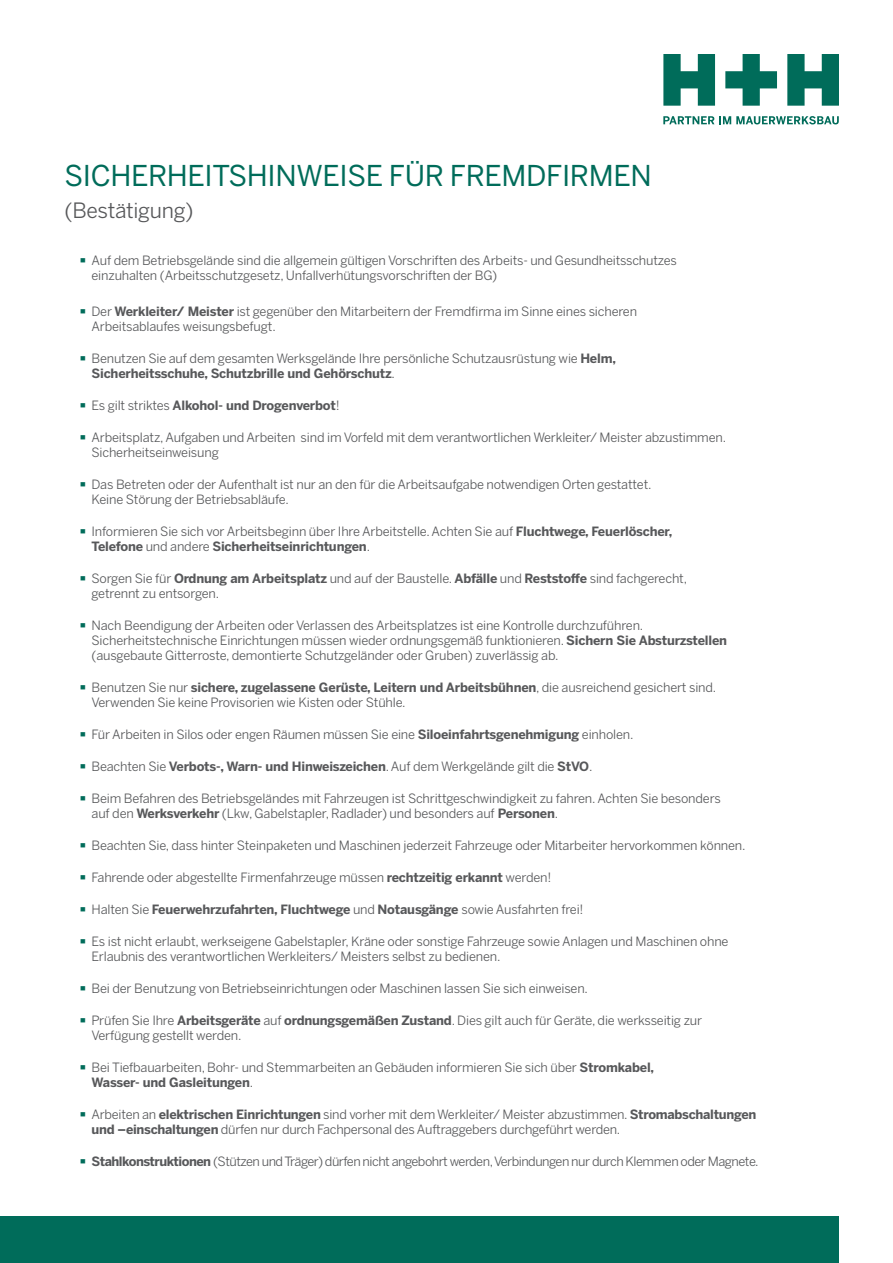
<style>
.page{position:relative;width:893px;height:1263px;background:#fff}
.page>*{position:absolute;margin:0;border:0;box-sizing:border-box;transform-origin:0 0}
.t1{font:28.5px "Benton Sans";letter-spacing:-.015em;color:#006c5a}
.t2{font:21px "Benton Sans";letter-spacing:-.015em;color:#57585a}
.t3{font:12.75px/15px "Benton Sans";letter-spacing:-.015em;color:#57585a}
.t4{font:700 12.75px "Benton Sans";letter-spacing:-.015em;color:#57585a}
.t5{font:12.75px "Benton Sans";letter-spacing:-.04em;color:#57585a}
.s1{font-family:"Arial";font-weight:900;font-size:21px;color:#006c5a}
.s2{font-weight:700}
.s3{font-weight:400}
</style>
<div class="page">
<svg style="left:663px;top:54px;width:52px;height:52px"></svg>
<svg style="left:787px;top:54px;width:52px;height:52px"></svg>
<svg style="left:725px;top:54px;width:52px;height:52px"></svg>
<svg style="left:663px;top:116px;width:176px;height:8px"></svg>
<div style="left:0;top:1216px;width:839px;height:47px;background:#006c5a"></div>
<h1 class="t1" style="left:65px;top:159px;width:589px">SICHERHEITSHINWEISE FÜR FREMDFIRMEN</h1>
<h2 class="t2" style="left:65px;top:197px;width:131px">(Bestätigung)</h2>
<p class="t3" style="left:92px;top:253px;width:587px;text-indent:-12px"><span class="s1">∙</span> Auf dem Betriebsgelände sind die allgemein gültigen Vorschriften des Arbeits- und Gesundheitsschutzes einzuhalten (Arbeitsschutzgesetz, Unfallverhütungsvorschriften der BG)</p>
<p class="t3" style="left:92px;top:304px;width:547px;text-indent:-12px"><span class="s1">∙</span> Der <span class="s2">Werkleiter/ Meister</span> ist gegenüber den Mitarbeitern der Fremdfirma im Sinne eines sicheren<br>Arbeitsablaufes weisungsbefugt.</p>
<p class="t3" style="left:92px;top:351px;width:526px;text-indent:-12px"><span class="s1">∙</span> Benutzen Sie auf dem gesamten Werksgelände Ihre persönliche Schutzausrüstung wie <span class="s2">Helm,<br>Sicherheitsschuhe, Schutzbrille und Gehörschutz</span>.</p>
<p class="t4" style="left:80px;top:397px;width:262px"><span class="s1">∙</span> <span class="s3">Es gilt striktes</span> Alkohol- und Drogenverbot<span class="s3">!</span></p>
<p class="t3" style="left:92px;top:430px;width:636px;text-indent:-12px"><span class="s1">∙</span> Arbeitsplatz, Aufgaben und Arbeiten sind im Vorfeld mit dem verantwortlichen Werkleiter/ Meister abzustimmen.<br>Sicherheitseinweisung</p>
<p class="t3" style="left:92px;top:477px;width:562px;text-indent:-12px"><span class="s1">∙</span> Das Betreten oder der Aufenthalt ist nur an den für die Arbeitsaufgabe notwendigen Orten gestattet.<br>Keine Störung der Betriebsabläufe.</p>
<p class="t3" style="left:92px;top:524px;width:582px;text-indent:-12px"><span class="s1">∙</span> Informieren Sie sich vor Arbeitsbeginn über Ihre Arbeitstelle. Achten Sie auf <span class="s2">Fluchtwege, Feuerlöscher,<br>Telefone</span> und andere <span class="s2">Sicherheitseinrichtungen</span>.</p>
<p class="t3" style="left:92px;top:571px;width:597px;text-indent:-12px"><span class="s1">∙</span> Sorgen Sie für <span class="s2">Ordnung am Arbeitsplatz</span> und auf der Baustelle. <span class="s2">Abfälle</span> und <span class="s2">Reststoffe</span> sind fachgerecht, getrennt zu entsorgen.</p>
<p class="t3" style="left:92px;top:618px;width:637px;text-indent:-12px"><span class="s1">∙</span> Nach Beendigung der Arbeiten oder Verlassen des Arbeitsplatzes ist eine Kontrolle durchzuführen.<br>Sicherheitstechnische Einrichtungen müssen wieder ordnungsgemäß funktionieren. <span class="s2">Sichern Sie Absturzstellen </span>(ausgebaute Gitterroste, demontierte Schutzgeländer oder Gruben) zuverlässig ab.</p>
<p class="t3" style="left:92px;top:680px;width:626px;text-indent:-12px"><span class="s1">∙</span> Benutzen Sie nur <span class="s2">sichere, zugelassene Gerüste, Leitern und Arbeitsbühnen</span>, die ausreichend gesichert sind.<br>Verwenden Sie keine Provisorien wie Kisten oder Stühle.</p>
<p class="t3" style="left:80px;top:727px;width:556px"><span class="s1">∙</span> Für Arbeiten in Silos oder engen Räumen müssen Sie eine <span class="s2">Siloeinfahrtsgenehmigung</span> einholen.</p>
<p class="t3" style="left:80px;top:759px;width:514px"><span class="s1">∙</span> Beachten Sie <span class="s2">Verbots-, Warn- und Hinweiszeichen</span>. Auf dem Werkgelände gilt die <span class="s2">StVO</span>.</p>
<p class="t3" style="left:92px;top:791px;width:631px;text-indent:-12px"><span class="s1">∙</span> Beim Befahren des Betriebsgeländes mit Fahrzeugen ist Schrittgeschwindigkeit zu fahren. Achten Sie besonders auf den <span class="s2">Werksverkehr</span> (Lkw, Gabelstapler, Radlader) und besonders auf <span class="s2">Personen</span>.</p>
<p class="t3" style="left:80px;top:838px;width:667px"><span class="s1">∙</span> Beachten Sie, dass hinter Steinpaketen und Maschinen jederzeit Fahrzeuge oder Mitarbeiter hervorkommen können.</p>
<p class="t3" style="left:80px;top:870px;width:473px"><span class="s1">∙</span> Fahrende oder abgestellte Firmenfahrzeuge müssen <span class="s2">rechtzeitig erkannt</span> werden!</p>
<p class="t4" style="left:80px;top:901px;width:505px"><span class="s1">∙</span> <span class="s3">Halten Sie</span> Feuerwehrzufahrten, Fluchtwege <span class="s3">und</span> Notausgänge <span class="s3">sowie Ausfahrten frei!</span></p>
<p class="t3" style="left:92px;top:934px;width:638px;text-indent:-12px"><span class="s1">∙</span> Es ist nicht erlaubt, werkseigene Gabelstapler, Kräne oder sonstige Fahrzeuge sowie Anlagen und Maschinen ohne<br>Erlaubnis des verantwortlichen Werkleiters/ Meisters selbst zu bedienen.</p>
<p class="t3" style="left:80px;top:981px;width:510px"><span class="s1">∙</span> Bei der Benutzung von Betriebseinrichtungen oder Maschinen lassen Sie sich einweisen.</p>
<p class="t3" style="left:92px;top:1013px;width:612px;text-indent:-12px"><span class="s1">∙</span> Prüfen Sie Ihre <span class="s2">Arbeitsgeräte</span> auf <span class="s2">ordnungsgemäßen Zustand</span>. Dies gilt auch für Geräte, die werksseitig zur<br>Verfügung gestellt werden.</p>
<p class="t3" style="left:92px;top:1060px;width:564px;text-indent:-12px"><span class="s1">∙</span> Bei Tiefbauarbeiten, Bohr- und Stemmarbeiten an Gebäuden informieren Sie sich über <span class="s2">Stromkabel,<br>Wasser- und Gasleitungen</span>.</p>
<p class="t3" style="left:92px;top:1107px;width:666px;text-indent:-12px"><span class="s1">∙</span> Arbeiten an <span class="s2">elektrischen Einrichtungen</span> sind vorher mit dem Werkleiter/ Meister abzustimmen. <span class="s2">Stromabschaltungen und –einschaltungen</span> dürfen nur durch Fachpersonal des Auftraggebers durchgeführt werden.</p>
<p class="t5" style="left:80px;top:1154px;width:681px"><span class="s1">∙</span> <span class="s2">Stahlkonstruktionen</span> (Stützen und Träger) dürfen nicht angebohrt werden, Verbindungen nur durch Klemmen oder Magnete.</p>
</div>
